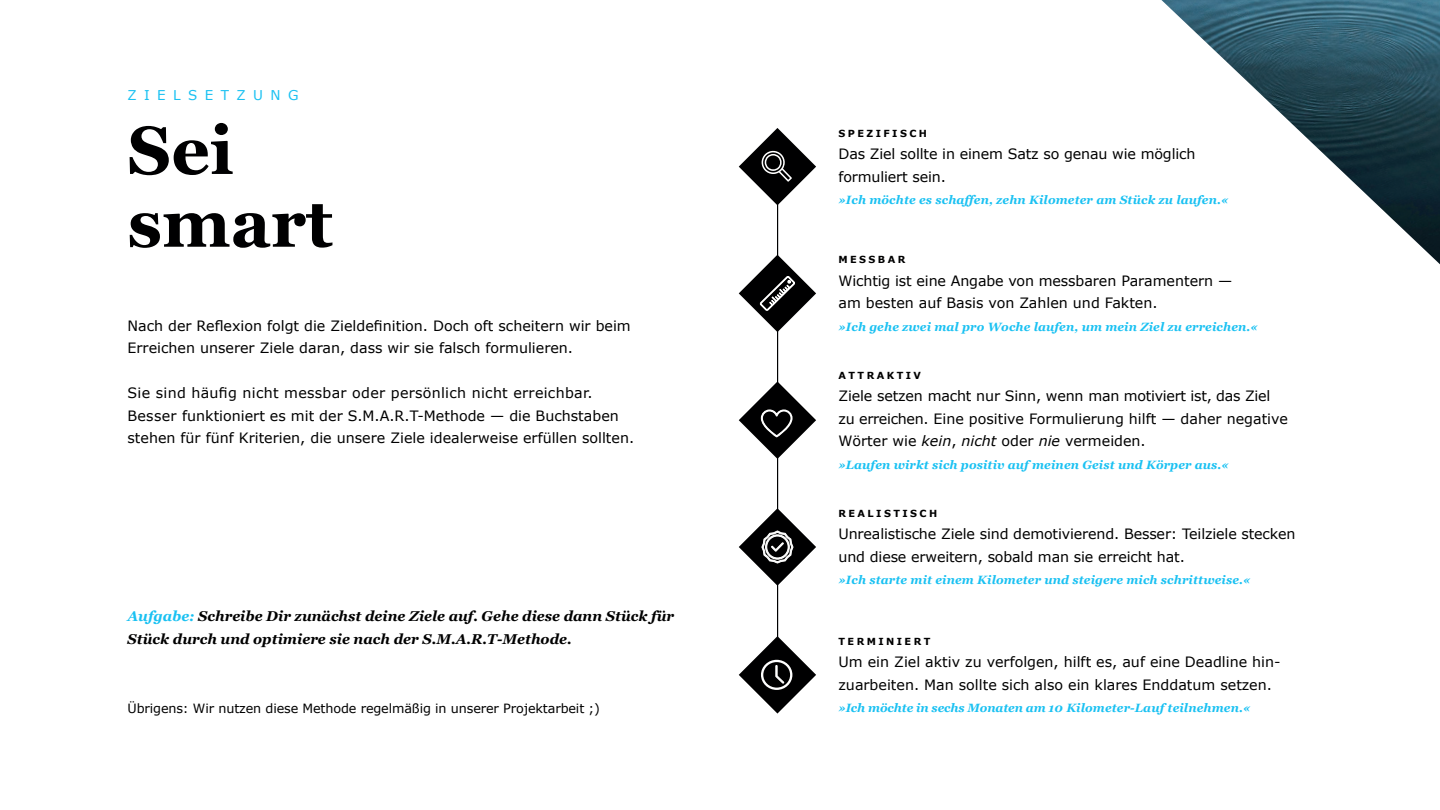
<style>
.page{position:relative;width:1440px;height:810px;background:#fff}
.page>*{position:absolute;margin:0;border:0;box-sizing:border-box;transform-origin:0 0}
.t1{font:700 67.5px/72.8px "Georgia";color:#000001}
.t2{font:14.25px/22.5px "Verdana";color:#000001}
.t3{font:italic 700 14.25px/22.5px "Georgia";color:#000001}
.t4{font:13.5px "Verdana";letter-spacing:.55em;color:#1ac1f2}
.t5{font:12.75px "Verdana";letter-spacing:-.01em;color:#000001}
.t6{font:italic 700 12px "Georgia";letter-spacing:.01em;color:#1ac1f2}
.t7{font:700 9.75px "Verdana";letter-spacing:.25em;color:#000001}
.s1{color:#1ac1f2}
.s2{font-style:italic}
</style>
<div class="page">
<hr style="left:777px;top:134px;width:1px;height:524px;background:#000001">
<svg style="left:739px;top:382px;width:77px;height:77px"></svg>
<svg style="left:739px;top:508px;width:77px;height:78px"></svg>
<svg style="left:739px;top:636px;width:77px;height:78px"></svg>
<div style="left:761px;top:660px;width:31px;height:30px;border:2px solid #fff;border-radius:50%"></div>
<svg style="left:739px;top:255px;width:77px;height:77px"></svg>
<svg style="left:739px;top:128px;width:77px;height:77px"></svg>
<img style="left:1161px;top:0;width:279px;height:264px">
<p class="t4" style="left:128px;top:87px;width:173px">ZIELSETZUNG</p>
<h1 class="t1" style="left:128px;top:111px;width:207px">Sei smart</h1>
<p class="t2" style="left:128px;top:315px;width:505px">Nach der Reflexion folgt die Zieldefinition. Doch oft scheitern wir beim<br>Erreichen unserer Ziele daran, dass wir sie falsch formulieren.</p>
<p class="t2" style="left:128px;top:382px;width:508px">Sie sind häufig nicht messbar oder persönlich nicht erreichbar.<br>Besser funktioniert es mit der S.M.A.R.T-Methode — die Buchstaben stehen für fünf Kriterien, die unsere Ziele idealerweise erfüllen sollten.</p>
<p class="t3" style="left:128px;top:604px;width:548px"><span class="s1">Aufgabe:</span> Schreibe Dir zunächst deine Ziele auf. Gehe diese dann Stück für<br>Stück durch und optimiere sie nach der S.M.A.R.T-Methode.</p>
<p class="t5" style="left:128px;top:700px;width:474px">Übrigens: Wir nutzen diese Methode regelmäßig in unserer Projektarbeit ;)</p>
<p class="t7" style="left:838px;top:127px;width:90px">SPEZIFISCH</p>
<p class="t2" style="left:838px;top:143px;width:359px">Das Ziel sollte in einem Satz so genau wie möglich formuliert sein.</p>
<p class="t6" style="left:838px;top:191px;width:392px">»Ich möchte es schaffen, zehn Kilometer am Stück zu laufen.«</p>
<p class="t7" style="left:838px;top:254px;width:68px">MESSBAR</p>
<p class="t2" style="left:838px;top:270px;width:396px">Wichtig ist eine Angabe von messbaren Paramentern — am besten auf Basis von Zahlen und Fakten.</p>
<p class="t6" style="left:838px;top:318px;width:421px">»Ich gehe zwei mal pro Woche laufen, um mein Ziel zu erreichen.«</p>
<p class="t7" style="left:838px;top:369px;width:84px">ATTRAKTIV</p>
<p class="t2" style="left:838px;top:385px;width:451px">Ziele setzen macht nur Sinn, wenn man motiviert ist, das Ziel zu erreichen. Eine positive Formulierung hilft — daher negative<br>Wörter wie <span class="s2">kein</span>, <span class="s2">nicht</span> oder <span class="s2">nie</span> vermeiden.</p>
<p class="t6" style="left:838px;top:456px;width:392px">»Laufen wirkt sich positiv auf meinen Geist und Körper aus.«</p>
<p class="t7" style="left:838px;top:507px;width:100px">REALISTISCH</p>
<p class="t2" style="left:838px;top:523px;width:458px">Unrealistische Ziele sind demotivierend. Besser: Teilziele stecken und diese erweitern, sobald man sie erreicht hat.</p>
<p class="t6" style="left:838px;top:571px;width:414px">»Ich starte mit einem Kilometer und steigere mich schrittweise.«</p>
<p class="t7" style="left:838px;top:635px;width:93px">TERMINIERT</p>
<p class="t2" style="left:838px;top:651px;width:444px">Um ein Ziel aktiv zu verfolgen, hilft es, auf eine Deadline hin&shy;zuarbeiten. Man sollte sich also ein klares Enddatum setzen.</p>
<p class="t6" style="left:838px;top:699px;width:414px">»Ich möchte in sechs Monaten am 10 Kilometer-Lauf teilnehmen.«</p>
</div>
